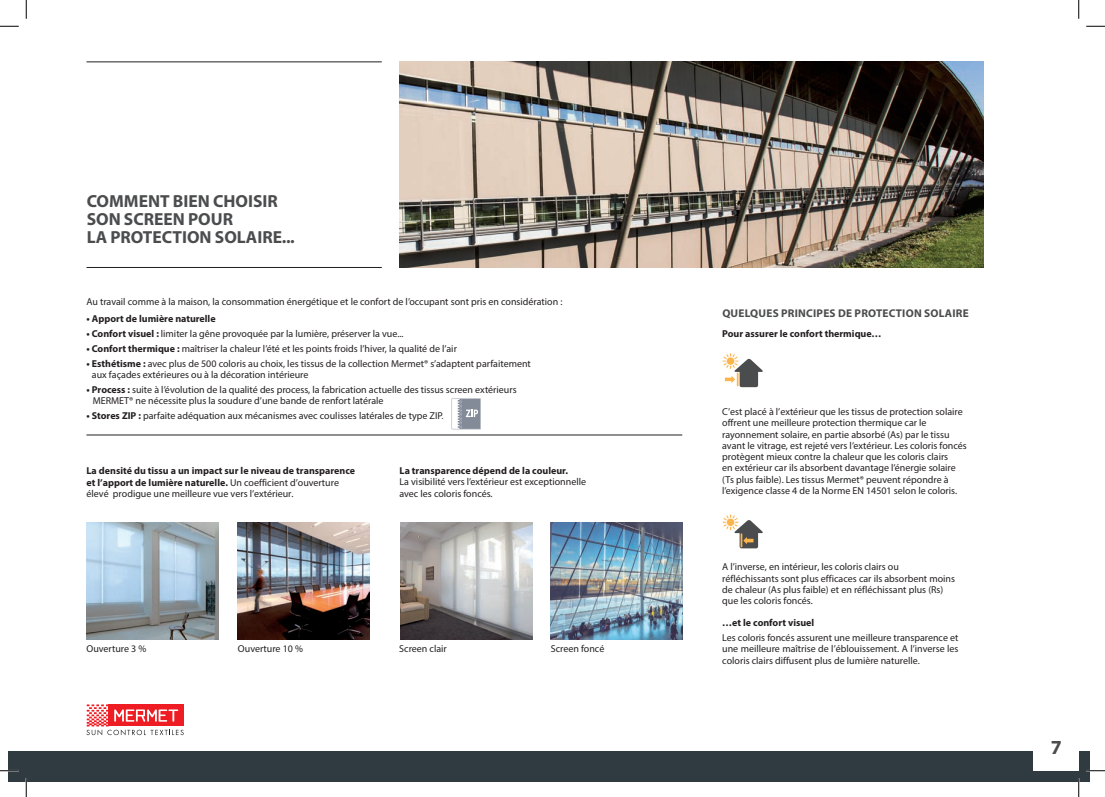
<style>
.page{position:relative;width:1105px;height:797px;background:#fff}
.page>*{position:absolute;margin:0;border:0;box-sizing:border-box;transform-origin:0 0}
.t1{font:700 20px "Myriad Pro";color:#4b4c4d}
.t2{font:700 17.5px/17.5px "Myriad Pro";color:#4b4c4d}
.t3{font:700 11.25px "Myriad Pro";letter-spacing:.02em;color:#4b4c4d}
.t4{font:10px/11.2px "Myriad Pro";color:#231f20}
.t5{font:700 10px/11.2px "Myriad Pro";color:#231f20}
.s1{font-weight:700}
.s2{color:#4b4c4d}
.s3{font-weight:400}
</style>
<div class="page">
<div style="left:26px;top:751px;width:1063px;height:30px;background:#2f3b41"></div>
<svg style="left:86px;top:704px;width:98px;height:31px"></svg>
<svg style="left:722px;top:353px;width:41px;height:34px"></svg>
<svg style="left:722px;top:514px;width:41px;height:34px"></svg>
<hr style="left:86px;top:62px;width:296px;height:1px;background:#231f20">
<hr style="left:86px;top:267px;width:296px;height:1px;background:#231f20">
<hr style="left:86px;top:435px;width:596px;height:1px;background:#231f20">
<img style="left:399px;top:62px;width:584px;height:205px">
<img style="left:400px;top:522px;width:132px;height:117px">
<img style="left:551px;top:522px;width:131px;height:117px">
<svg style="left:452px;top:398px;width:29px;height:31px"></svg>
<img style="left:86px;top:522px;width:132px;height:117px">
<img style="left:237px;top:522px;width:132px;height:117px">
<div style="left:1034px;top:725px;width:45px;height:45px;background:#fff"></div>
<div style="left:9px;top:751px;width:17px;height:30px;background:#2f3b41"></div>
<svg style="left:0;top:25px;width:19px;height:2px"></svg>
<svg style="left:1086px;top:25px;width:19px;height:2px"></svg>
<svg style="left:0;top:770px;width:19px;height:1px"></svg>
<svg style="left:1086px;top:770px;width:19px;height:1px"></svg>
<svg style="left:25px;top:0;width:2px;height:19px"></svg>
<svg style="left:25px;top:778px;width:2px;height:19px"></svg>
<svg style="left:1078px;top:0;width:1px;height:19px"></svg>
<svg style="left:1078px;top:778px;width:1px;height:19px"></svg>
<h2 class="t2" style="left:87px;top:192px;width:210px">COMMENT BIEN CHOISIR<br>SON SCREEN POUR<br>LA PROTECTION SOLAIRE...</h2>
<p class="t4" style="left:86px;top:296px;width:477px">Au travail comme à la maison, la consommation énergétique et le confort de l’occupant sont pris en considération :</p>
<p class="t5" style="left:86px;top:313px;width:131px">• Apport de lumière naturelle</p>
<p class="t4" style="left:86px;top:328px;width:319px"><span class="s1">• Confort visuel :</span> limiter la gêne provoquée par la lumière, préserver la vue...</p>
<p class="t4" style="left:86px;top:342px;width:372px"><span class="s1">• Confort thermique :</span> maîtriser la chaleur l’été et les points froids l’hiver, la qualité de l’air</p>
<p class="t4" style="left:92px;top:357px;width:440px;text-indent:-5px"><span class="s1">• Esthétisme :</span> avec plus de 500 coloris au choix, les tissus de la collection Mermet® s’adaptent parfaitement aux façades extérieures ou à la décoration intérieure</p>
<p class="t4" style="left:93px;top:383px;width:425px;text-indent:-6px"><span class="s1">• Process :</span> suite à l’évolution de la qualité des process, la fabrication actuelle des tissus screen extérieurs<br>MERMET® ne nécessite plus la soudure d’une bande de renfort latérale</p>
<p class="t4" style="left:86px;top:409px;width:358px"><span class="s1">• Stores ZIP :</span> parfaite adéquation aux mécanismes avec coulisses latérales de type ZIP<span class="s2">.</span></p>
<p class="t5" style="left:86px;top:465px;width:270px">La densité du tissu a un impact sur le niveau de transparence et l’apport de lumière naturelle. <span class="s3">Un coefficient d’ouverture élevé prodigue une meilleure vue vers l’extérieur.</span></p>
<p class="t5" style="left:399px;top:465px;width:170px">La transparence dépend de la couleur.</p>
<p class="t4" style="left:399px;top:476px;width:188px">La visibilité vers l’extérieur est exceptionnelle avec les coloris foncés.</p>
<p class="t4" style="left:86px;top:643px;width:61px">Ouverture 3 %</p>
<p class="t4" style="left:238px;top:643px;width:67px">Ouverture 10 %</p>
<p class="t4" style="left:399px;top:643px;width:49px">Screen clair</p>
<p class="t4" style="left:551px;top:643px;width:55px">Screen foncé</p>
<p class="t3" style="left:722px;top:305px;width:248px">QUELQUES PRINCIPES DE PROTECTION SOLAIRE</p>
<p class="t5" style="left:722px;top:327px;width:161px">Pour assurer le confort thermique…</p>
<p class="t4" style="left:722px;top:406px;width:246px">C’est placé à l’extérieur que les tissus de protection solaire offrent une meilleure protection thermique car le rayonnement solaire, en partie absorbé (As) par le tissu avant le vitrage, est rejeté vers l’extérieur. Les coloris foncés protègent mieux contre la chaleur que les coloris clairs<br>en extérieur car ils absorbent davantage l’énergie solaire (Ts plus faible). Les tissus Mermet® peuvent répondre à l’exigence classe 4 de la Norme EN 14501 selon le coloris.</p>
<p class="t4" style="left:722px;top:561px;width:234px">A l’inverse, en intérieur, les coloris clairs ou réfléchissants sont plus efficaces car ils absorbent moins de chaleur (As plus faible) et en réfléchissant plus (Rs) que les coloris foncés.</p>
<p class="t5" style="left:722px;top:617px;width:94px">…et le confort visuel</p>
<p class="t4" style="left:722px;top:631px;width:238px;text-align:justify">Les coloris foncés assurent une meilleure transparence et une meilleure maîtrise de l’éblouissement. A l’inverse les coloris clairs diffusent plus de lumière naturelle.</p>
<h1 class="t1" style="left:1051px;top:733px;width:13px">7</h1>
</div>
